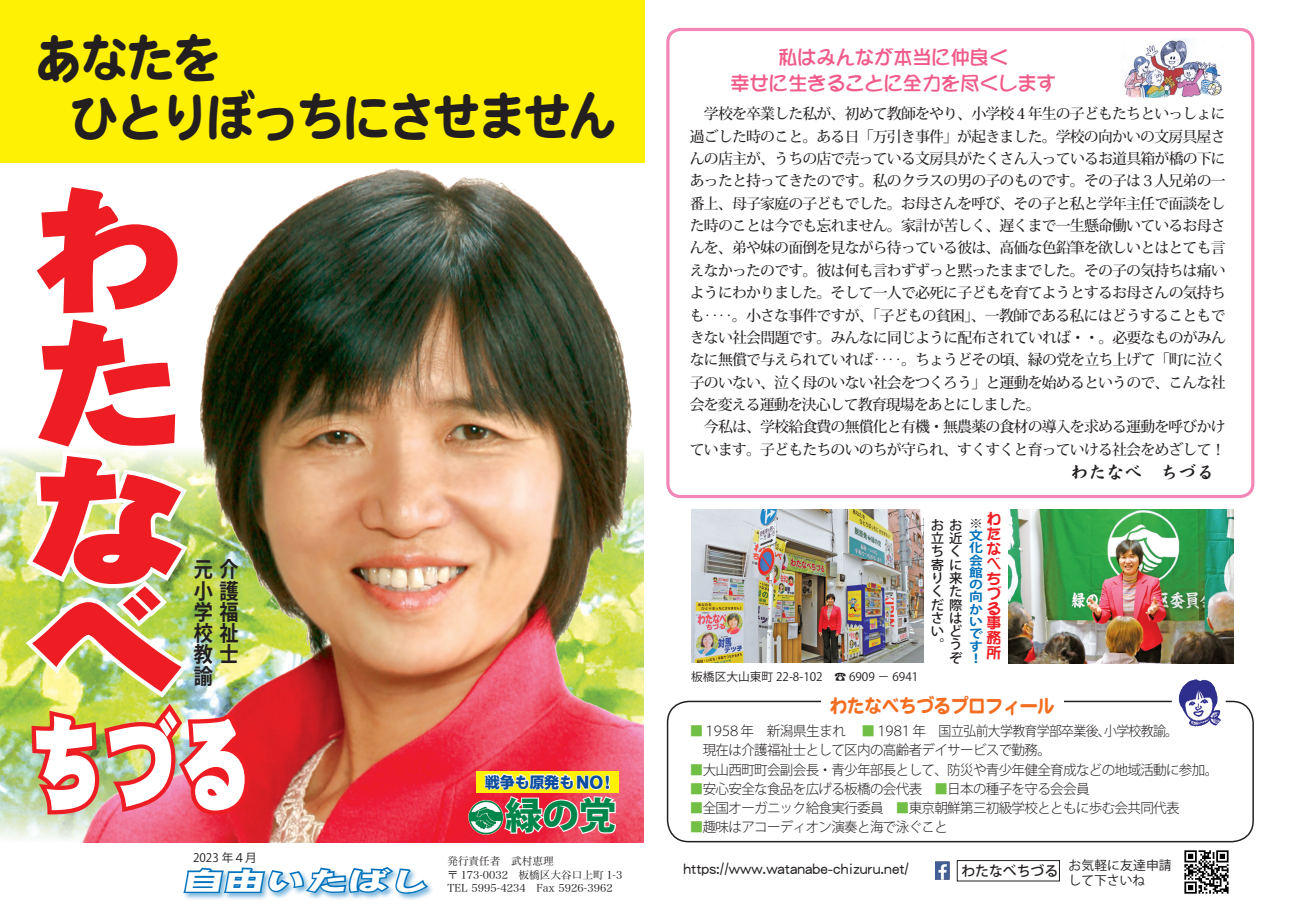
<style>
.page{position:relative;width:1289px;height:919px;background:#fff}
.page>*{position:absolute;margin:0;border:0;box-sizing:border-box;transform-origin:0 0}
.t1{font:141.6px/134.6px "DF Gothic Std W14";color:#ee1d23;text-align:justify;scale:1.11 1}
.t2{font:106.35px "DF Gothic Std W14";color:#fff;scale:.7 1}
.t3{font:55.35px "DF Maru Gothic Std W9";letter-spacing:-.095em;color:#231f20;scale:.9 1}
.t4{font:800 36.9px "Koz Go Pro";color:#00854a}
.t5{font:italic 24.9px "DF Gothic Std W10";color:#fff;scale:1.67 1}
.t6{font:700 21.3px/21.3px "Koz Go Pro";color:#231f20;text-align:justify;scale:.9 1}
.t7{font:20.4px "DF Gothic Std W10";color:#0d4da1}
.t8{font:20.25px "DF Maru Gothic Std W9";letter-spacing:-.05em;color:#f36e21;scale:.9 1}
.t9{font:19.2px/26.5px "DFPOP1 Std W7";color:#f05c89;text-align:center}
.t10{font:19.2px "DF Kai Sho Std W9";letter-spacing:-.06em;color:#231f20}
.t11{font:15.9px "DF Maru Gothic Std W5";color:#231f20}
.t12{font:15.6px "DF Gothic Std W10";letter-spacing:-.05em;color:#0d4da1}
.t13{font:500 14.85px/22.4px "Koz Min Pro";letter-spacing:-.055em;color:#231f20}
.t14{font:14.85px/14.9px "DFPOP1 Std W9";color:#ee1d23;text-align:justify}
.t15{font:300 13.8px "Koz Go Pro";letter-spacing:-.05em;color:#231f20}
.t16{font:500 13.8px "Koz Go Pro";color:#231f20}
.t17{font:300 13.8px "Koz Go Pro";letter-spacing:-.05em;color:#231f20;scale:.93 1}
.t18{font:500 13.2px/13.2px "Koz Go Pro";color:#231f20}
.t19{font:12.75px "Koz Go Pro";letter-spacing:.01em;color:#231f20}
.t20{font:700 12.3px/12.3px "Koz Go Pro";color:#0072bc;text-align:justify;scale:1.12 1}
.t21{font:500 12.3px "Koz Go Pro";color:#231f20;scale:1.12 1}
.t22{font:11.7px "Koz Go Pro";color:#231f20}
.t23{font:10.65px/13.8px "Hira Min Pro W3";color:#231f20}
.s1{font-size:20.4px}
.s2{color:#71bf44}
</style>
<div class="page">
<img style="left:0;top:450px;width:64px;height:389px">
<img style="left:64px;top:168px;width:580px;height:674px">
<div style="left:666px;top:28px;width:588px;height:470px;border:3px solid #f287b6;border-radius:13px"></div>
<div style="left:0;top:0;width:644px;height:163px;background:#fff101"></div>
<img style="left:19px;top:178px;width:234px;height:643px">
<img style="left:935px;top:861px;width:14px;height:18px">
<div style="left:956px;top:860px;width:103px;height:21px;border:1px solid #231f20"></div>
<img style="left:1124px;top:38px;width:99px;height:60px">
<img style="left:468px;top:799px;width:13px;height:35px">
<div style="left:476px;top:770px;width:143px;height:22px;background:#fff101"></div>
<svg style="left:481px;top:770px;width:136px;height:65px"></svg>
<div style="left:666px;top:700px;width:587px;height:142px;border:1px solid #231f20;border-radius:21px"></div>
<div style="left:821px;top:695px;width:242px;height:25px;background:#fff"></div>
<div style="left:1171px;top:676px;width:54px;height:56px;background:#fff;border-radius:50%"></div>
<img style="left:1178px;top:679px;width:43px;height:48px">
<img style="left:1184px;top:850px;width:45px;height:44px">
<div style="left:182px;top:865px;width:253px;height:36px;background:#0072bc;opacity:.5"></div>
<svg style="left:182px;top:865px;width:248px;height:30px"></svg>
<img style="left:691px;top:509px;width:232px;height:153px">
<img style="left:1008px;top:509px;width:225px;height:154px">
<h3 class="t3" style="left:34px;top:28px;width:210px">あなたを</h3>
<h3 class="t3" style="left:69px;top:87px;width:611px">ひとりぼっちにさせません</h3>
<h3 class="t3" style="left:34px;top:88px;width:57px">　</h3>
<h1 class="t1" style="left:28px;top:182px;width:140px">わたな</h1>
<h1 class="t1" style="left:28px;top:573px;width:139px">べ</h1>
<h3 class="t6" style="left:194px;top:560px;width:51px">元介小護学福校祉教士諭</h3>
<h2 class="t2" style="left:28px;top:706px;width:320px">ちづる</h2>
<p class="t22" style="left:193px;top:849px;width:65px">2023 年４月</p>
<h3 class="t5" style="left:181px;top:867px;width:153px">自由いたばし</h3>
<p class="t12" style="left:484px;top:773px;width:120px">戦争も原発も<span class="s1">NO</span></p>
<h3 class="t7" style="left:604px;top:770px;width:8px">!</h3>
<h3 class="t4" style="left:505px;top:791px;width:112px">緑の党</h3>
<p class="t23" style="left:447px;top:852px;width:176px">発行責任者　武村恵理<br>〒 173-0032　板橋区大谷口上町 1-3<br>TEL 5995-4234　Fax 5926-3962</p>
<p class="t9" style="left:730px;top:43px;width:327px">私はみんなが本当に仲良く<br>幸せに生きることに全力を尽くします</p>
<p class="t13" style="left:690px;top:102px;width:537px">　学校を卒業した私が、初めて教師をやり、小学校４年生の子どもたちといっしょに過ごした時のこと。ある日「万引き事件」が起きました。学校の向かいの文房具屋さんの店主が、うちの店で売っている文房具がたくさん入っているお道具箱が橋の下にあったと持ってきたのです。私のクラスの男の子のものです。その子は３人兄弟の一番上、母子家庭の子どもでした。お母さんを呼び、その子と私と学年主任で面談をした時のことは今でも忘れません。家計が苦しく、遅くまで一生懸命働いているお母さんを、弟や妹の面倒を見ながら待っている彼は、高価な色鉛筆を欲しいとはとても言えなかったのです。彼は何も言わずずっと黙ったままでした。その子の気持ちは痛いようにわかりました。そして一人で必死に子どもを育てようとするお母さんの気持ちも‥‥。小さな事件ですが、「子どもの貧困」、一教師である私にはどうすることもできない社会問題です。みんなに同じように配布されていれば・・。必要なものがみんなに無償で与えられていれば‥‥。ちょうどその頃、緑の党を立ち上げて「町に泣く子のいない、泣く母のいない社会をつくろう」と運動を始めるというので、こんな社会を変える運動を決心して教育現場をあとにしました。<br>　今私は、学校給食費の無償化と有機・無農薬の食材の導入を求める運動を呼びかけています。子どもたちのいのちが守られ、すくすくと育っていける社会をめざして!</p>
<p class="t10" style="left:1069px;top:462px;width:147px">わたなべ　ちづる</p>
<p class="t22" style="left:691px;top:669px;width:133px">板橋区大山東町 22-8-102</p>
<p class="t22" style="left:834px;top:669px;width:85px">☎ 6909 － 6941</p>
<p class="t21" style="left:969px;top:515px;width:30px">※ <sup>わ</sup></p>
<p class="t14" style="left:986px;top:526px;width:16px">たなべちづる事務所</p>
<p class="t18" style="left:930px;top:519px;width:33px">おお立近ち<br>寄にり<br>く<br>だ際さ<br>いど</p>
<p class="t20" style="left:969px;top:530px;width:14px">文化会館の向かいです</p>
<p class="t18" style="left:949px;top:539px;width:15px;line-height:26.5px">く来</p>
<p class="t18" style="left:949px;top:578px;width:14px;line-height:26.5px">たは</p>
<p class="t18" style="left:949px;top:651px;width:15px">ぞ</p>
<p class="t18" style="left:930px;top:638px;width:31px">。う</p>
<p class="t20" style="left:969px;top:653px;width:9px">!</p>
<h3 class="t8" style="left:829px;top:694px;width:252px">わたなべちづるプロフィール</h3>
<p class="t15" style="left:690px;top:722px;width:490px"><span class="s2">■</span>１９５８年　新潟県生まれ　<span class="s2">■</span>１９８１年　国立弘前大学教育学部卒業後小学校教諭。</p>
<p class="t17" style="left:1097px;top:722px;width:15px">、</p>
<p class="t15" style="left:690px;top:741px;width:362px">　現在は介護福祉士として区内の高齢者デイサービスで勤務。</p>
<p class="t15" style="left:690px;top:760px;width:530px"><span class="s2">■</span>大山西町町会副会長・青少年部長として、防災や青少年健全育成などの地域活動に参加。</p>
<p class="t15" style="left:690px;top:779px;width:401px"><span class="s2">■</span>安心安全な食品を広げる板橋の会代表　<span class="s2">■</span>日本の種子を守る会会員</p>
<p class="t15" style="left:690px;top:798px;width:491px"><span class="s2">■</span>全国オーガニック給食実行委員　<span class="s2">■</span>東京朝鮮第三初級学校とともに歩む会共同代表</p>
<p class="t15" style="left:690px;top:817px;width:259px"><span class="s2">■</span>趣味はアコーディオン演奏と海で泳ぐこと</p>
<p class="t11" style="left:683px;top:859px;width:227px">https://www.watanabe-chizuru.net/</p>
<p class="t19" style="left:1068px;top:856px;width:104px">お気軽に友達申請</p>
<p class="t16" style="left:961px;top:862px;width:112px">わたなべちづる　</p>
<p class="t19" style="left:1068px;top:871px;width:78px">して下さいね</p>
</div>
